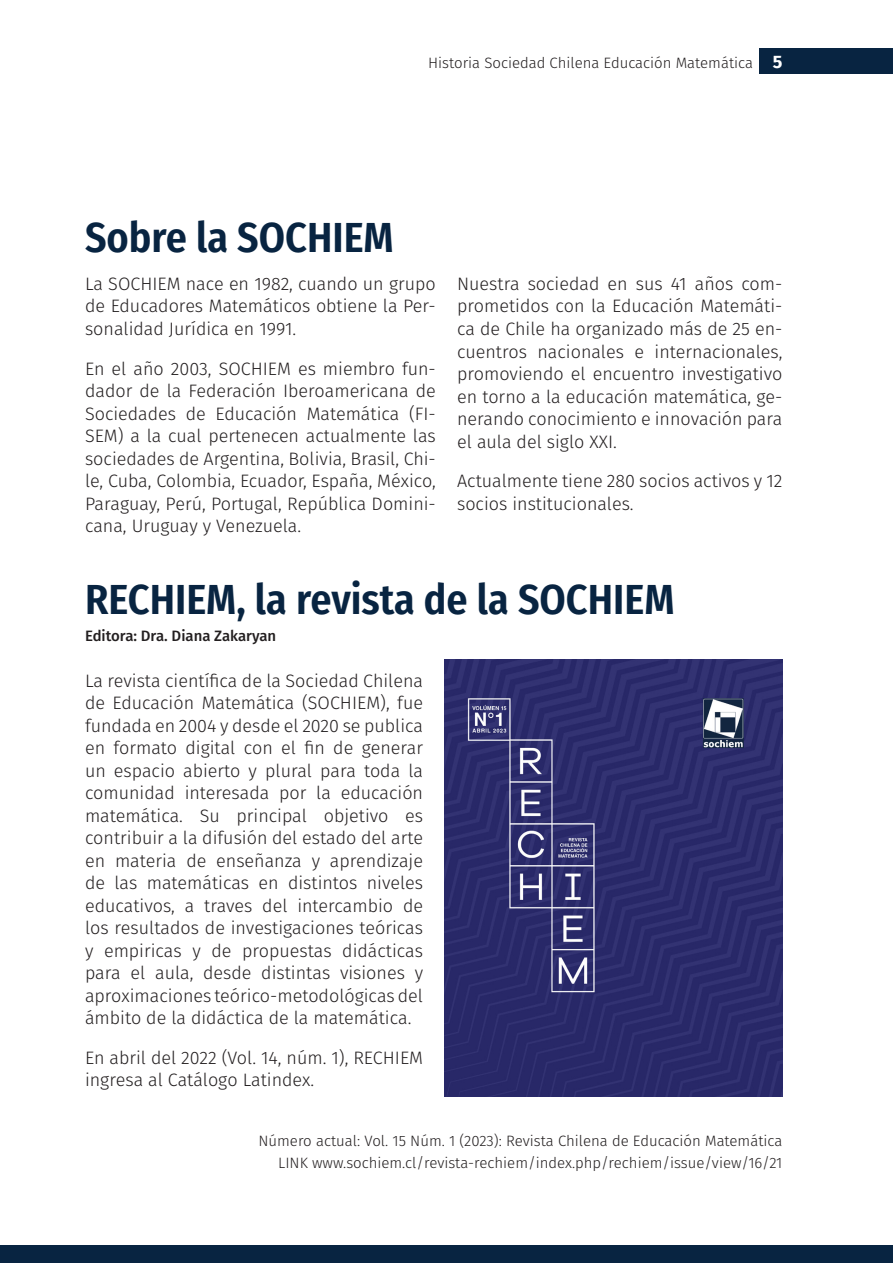
<style>
.page{position:relative;width:893px;height:1263px;background:#fff}
.page>*{position:absolute;margin:0;border:0;box-sizing:border-box;transform-origin:0 0}
.titulo2{font:600 42px "Fira Sans Condensed";color:#082441}
.parrafo{font:300 18px/22.5px "Fira Sans";color:#231f20;text-align:justify}
.parrafo-2{font:300 15px "Fira Sans";color:#231f20}
.parrafo-3{font:500 15px "Fira Sans";color:#231f20}
.s1{font-weight:700;font-size:18px;color:#fff}
</style>
<div class="page">
<div style="left:759px;top:48px;width:134px;height:26px;background:#082441"></div>
<div style="left:0;top:1245px;width:893px;height:18px;background:#082441"></div>
<img style="left:444px;top:659px;width:338px;height:438px">
<p class="parrafo-2" style="left:428px;top:52px;width:356px">Historia Sociedad Chilena Educación Matemática <span class="s1">5</span></p>
<p class="titulo2" style="left:85px;top:203px;width:310px">Sobre la SOCHIEM</p>
<p class="parrafo" style="left:85px;top:272px;width:352px">La SOCHIEM nace en 1982, cuando un grupo de Educadores Matemáticos obtiene la Per&shy;sonalidad Jurídica en 1991.</p>
<p class="parrafo" style="left:85px;top:357px;width:352px">En el año 2003, SOCHIEM es miembro fun&shy;dador de la Federación Iberoamericana de Sociedades de Educación Matemática (FI-SEM) a la cual pertenecen actualmente las sociedades de Argentina, Bolivia, Brasil, Chi&shy;le, Cuba, Colombia, Ecuador, España, México, Paraguay, Perú, Portugal, República Domini&shy;cana, Uruguay y Venezuela.</p>
<p class="parrafo" style="left:457px;top:272px;width:327px">Nuestra sociedad en sus 41 años com&shy;prometidos con la Educación Matemáti&shy;ca de Chile ha organizado más de 25 en&shy;cuentros nacionales e internacionales, promoviendo el encuentro investigativo en torno a la educación matemática, ge&shy;nerando conocimiento e innovación para el aula del siglo XXI.</p>
<p class="parrafo" style="left:457px;top:469px;width:327px">Actualmente tiene 280 socios activos y 12 socios institucionales.</p>
<p class="titulo2" style="left:85px;top:565px;width:591px">RECHIEM, la revista de la SOCHIEM</p>
<p class="parrafo-3" style="left:85px;top:623px;width:193px">Editora: Dra. Diana Zakaryan</p>
<p class="parrafo" style="left:85px;top:669px;width:340px">La revista científica de la Sociedad Chilena de Educación Matemática (SOCHIEM), fue fundada en 2004 y desde el 2020 se publica en formato digital con el fin de generar un espacio abierto y plural para toda la comunidad interesada por la educación matemática. Su principal objetivo es contribuir a la difusión del estado del arte en materia de enseñanza y aprendizaje de las matemáticas en distintos niveles educativos, a traves del intercambio de los resultados de investigaciones teóricas y empiricas y de propuestas didácticas para el aula, desde distintas visiones y aproximaciones teórico-metodológicas del ámbito de la didáctica de la matemática.</p>
<p class="parrafo" style="left:85px;top:1046px;width:340px">En abril del 2022 (Vol. 14, núm. 1), RECHIEM ingresa al Catálogo Latindex.</p>
<p class="parrafo-2" style="left:258px;top:1130px;width:525px">Número actual: Vol. 15 Núm. 1 (2023): Revista Chilena de Educación Matemática</p>
<p class="parrafo-2" style="left:278px;top:1152px;width:506px">LINK www.sochiem.cl/revista-rechiem/index.php/rechiem/issue/view/16/21</p>
</div>
